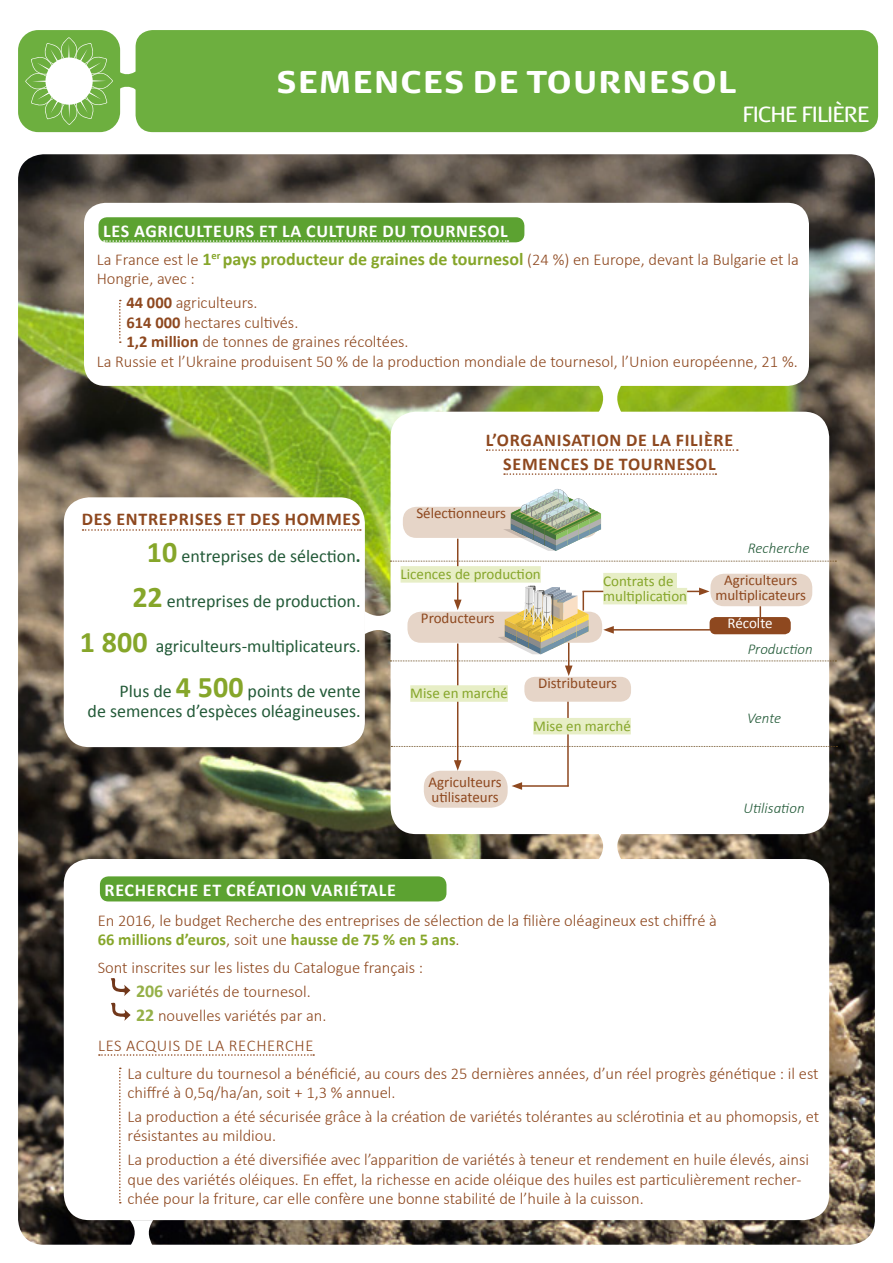
<style>
.page{position:relative;width:893px;height:1263px;background:#fff}
.page>*{position:absolute;margin:0;border:0;box-sizing:border-box;transform-origin:0 0}
.t1{font:900 30px "Dancer Pro";letter-spacing:.045em;color:#fff}
.t2{font:21px "Dancer Pro";letter-spacing:-.04em;color:#fff}
.t3{font:18px/19.5px "Calibri";color:#235a38;text-align:right}
.t4{font:700 18px/36.5px "Calibri";letter-spacing:.04em;color:#8e481f;text-align:right}
.t5{font:700 18px "Calibri";letter-spacing:.04em;color:#fff}
.t6{font:300 16.5px/23.7px "Calibri";color:#8e481f}
.t7{font:15px/15px "Calibri";color:#8e481f}
.t8{font:15px/15px "Calibri";color:#86a62a}
.t9{font:italic 300 15px "Calibri";color:#235a38}
.t10{font:15px "Calibri";letter-spacing:-.005em;color:#fff}
.s1{font-weight:700;font-size:18px;color:#86a62a}
.s2{font-weight:700}
.s3{font-size:30px;color:#86a62a}
.s4{font-weight:400;color:#235a38}
.s5{color:#235a38}
.s6{font-weight:700;font-size:30px;color:#86a62a}
.s7{font-weight:700;color:#86a62a}
.s8{font-weight:700;font-size:18px;color:#95b048}
</style>
<div class="page">
<img style="left:18px;top:154px;width:857px;height:1091px">
<div style="left:84px;top:203px;width:725px;height:183px;background:#fff;border-radius:21px"></div>
<div style="left:64px;top:859px;width:765px;height:361px;background:#fff;border-radius:26px"></div>
<svg style="left:598px;top:834px;width:24px;height:25px"></svg>
<svg style="left:130px;top:1220px;width:23px;height:25px"></svg>
<svg style="left:99px;top:1054px;width:215px;height:2px"></svg>
<svg style="left:119px;top:1067px;width:2px;height:136px"></svg>
<svg style="left:111px;top:978px;width:19px;height:18px"></svg>
<svg style="left:111px;top:1003px;width:19px;height:18px"></svg>
<svg style="left:119px;top:300px;width:2px;height:43px"></svg>
<div style="left:64px;top:497px;width:301px;height:250px;background:#fff;border-radius:26px"></div>
<div style="left:391px;top:412px;width:438px;height:422px;background:#fff;border-radius:26px"></div>
<svg style="left:83px;top:529px;width:278px;height:2px"></svg>
<div style="left:403px;top:507px;width:195px;height:31px;background:#e6d5c8;border-radius:14px"></div>
<div style="left:424px;top:771px;width:84px;height:37px;background:#e6d5c8;border-radius:16px"></div>
<div style="left:710px;top:574px;width:102px;height:32px;background:#e6d5c8;border-radius:14px"></div>
<div style="left:524px;top:677px;width:107px;height:25px;background:#e6d5c8;border-radius:10px"></div>
<svg style="left:390px;top:561px;width:446px;height:1px"></svg>
<svg style="left:391px;top:746px;width:446px;height:1px"></svg>
<hr style="left:457px;top:539px;width:1px;height:63px;background:#8e481f">
<div style="left:401px;top:566px;width:140px;height:17px;background:#e7eec6"></div>
<hr style="left:457px;top:643px;width:1px;height:119px;background:#8e481f">
<svg style="left:454px;top:760px;width:8px;height:11px"></svg>
<div style="left:410px;top:685px;width:98px;height:17px;background:#e7eec6"></div>
<hr style="left:567px;top:702px;width:2px;height:84px;background:#8e481f">
<hr style="left:520px;top:785px;width:49px;height:2px;background:#8e481f">
<svg style="left:512px;top:782px;width:10px;height:8px"></svg>
<div style="left:603px;top:573px;width:74px;height:16px;background:#e7eec6"></div>
<svg style="left:487px;top:449px;width:251px;height:2px"></svg>
<svg style="left:504px;top:473px;width:212px;height:2px"></svg>
<div style="left:533px;top:718px;width:98px;height:16px;background:#e7eec6"></div>
<svg style="left:598px;top:385px;width:24px;height:27px"></svg>
<svg style="left:364px;top:585px;width:472px;height:91px"></svg>
<svg style="left:503px;top:489px;width:98px;height:62px"></svg>
<div style="left:98px;top:217px;width:426px;height:25px;background:#5ca231;border-radius:9px"></div>
<svg style="left:104px;top:240px;width:404px;height:2px"></svg>
<div style="left:136px;top:30px;width:742px;height:102px;background:#6daf3f;border-radius:17px"></div>
<div style="left:18px;top:30px;width:102px;height:102px;background:#6daf3f;border-radius:20px"></div>
<svg style="left:25px;top:37px;width:114px;height:88px"></svg>
<div style="left:46px;top:58px;width:47px;height:47px;background:#fff;border-radius:50%"></div>
<div style="left:748px;top:642px;width:72px;height:13px;background:#fff"></div>
<div style="left:100px;top:876px;width:346px;height:25px;background:#5ca231;border-radius:9px"></div>
<h1 class="t1" style="left:276px;top:59px;width:461px">SEMENCES DE TOURNESOL</h1>
<p class="t2" style="left:742px;top:100px;width:129px">FICHE FILIÈRE</p>
<p class="t5" style="left:103px;top:219px;width:406px">LES AGRICULTEURS ET LA CULTURE DU TOURNESOL</p>
<p class="t6" style="left:97px;top:249px;width:703px;line-height:19.5px">La France est le <span class="s1">1</span><sup>er</sup> <span class="s1">pays producteur de graines de tournesol</span> (24 %) en Europe, devant la Bulgarie et la<br>Hongrie, avec :</p>
<p class="t6" style="left:127px;top:291px;width:133px"><span class="s2">44 000</span> agriculteurs.</p>
<p class="t6" style="left:127px;top:310px;width:173px"><span class="s2">614 000</span> hectares cultivés.</p>
<p class="t6" style="left:127px;top:330px;width:284px"><span class="s2">1,2 million</span> de tonnes de graines récoltées.</p>
<p class="t6" style="left:97px;top:349px;width:702px">La Russie et l’Ukraine produisent 50 % de la production mondiale de tournesol, l’Union européenne, 21 %.</p>
<p class="t4" style="left:82px;top:501px;width:280px">DES ENTREPRISES ET DES HOMMES<br><span class="s3">10</span> <span class="s4">entreprises de sélection</span><span class="s5">.</span></p>
<p class="t3" style="left:132px;top:591px;width:230px"><span class="s6">22</span> entreprises de production.</p>
<p class="t3" style="left:80px;top:636px;width:282px"><span class="s6">1 800</span> agriculteurs-multiplicateurs.</p>
<p class="t3" style="left:88px;top:681px;width:274px">Plus de <span class="s6">4 500</span> points de vente<br>de semences d’espèces oléagineuses.</p>
<p class="t4" style="left:486px;top:428px;width:249px;line-height:24px;text-align:center">L’ORGANISATION DE LA FILIÈRE<br>SEMENCES DE TOURNESOL</p>
<p class="t7" style="left:416px;top:506px;width:91px">Sélectionneurs</p>
<p class="t8" style="left:401px;top:566px;width:142px">Licences de production</p>
<p class="t7" style="left:421px;top:610px;width:75px">Producteurs</p>
<p class="t8" style="left:603px;top:573px;width:85px">Contrats de multiplication</p>
<p class="t8" style="left:410px;top:686px;width:99px">Mise en marché</p>
<p class="t7" style="left:428px;top:774px;width:75px">Agriculteurs utilisateurs</p>
<p class="t7" style="left:538px;top:676px;width:80px">Distributeurs</p>
<p class="t8" style="left:533px;top:718px;width:99px">Mise en marché</p>
<p class="t9" style="left:748px;top:538px;width:63px">Recherche</p>
<p class="t7" style="left:715px;top:572px;width:92px;text-align:center">Agriculteurs multiplicateurs</p>
<p class="t10" style="left:727px;top:614px;width:47px">Récolte</p>
<p class="t9" style="left:748px;top:640px;width:66px">Production</p>
<p class="t9" style="left:747px;top:708px;width:35px">Vente</p>
<p class="t9" style="left:744px;top:799px;width:63px">Utilisation</p>
<p class="t5" style="left:105px;top:878px;width:293px">RECHERCHE ET CRÉATION VARIÉTALE</p>
<p class="t6" style="left:98px;top:910px;width:621px;line-height:19.5px">En 2016, le budget Recherche des entreprises de sélection de la filière oléagineux est chiffré à<br><span class="s7">66 millions d’euros</span>, soit une <span class="s7">hausse de 75 % en 5 ans</span>.</p>
<p class="t6" style="left:136px;top:956px;width:289px;text-indent:-38px">Sont inscrites sur les listes du Catalogue français :<br><span class="s8">206</span> variétés de tournesol.<br><span class="s8">22</span> nouvelles variétés par an.</p>
<p class="t6" style="left:128px;top:1031px;width:693px;line-height:28px;text-indent:-29px">LES ACQUIS DE LA RECHERCHE<br>La culture du tournesol a bénéficié, au cours des 25 dernières années, d’un réel progrès génétique : il est</p>
<p class="t6" style="left:128px;top:1080px;width:693px">chiffré à 0,5q/ha/an, soit + 1,3 % annuel.<br>La production a été sécurisée grâce à la création de variétés tolérantes au sclérotinia et au phomopsis, et</p>
<p class="t6" style="left:128px;top:1124px;width:683px">résistantes au mildiou.<br>La production a été diversifiée avec l’apparition de variétés à teneur et rendement en huile élevés, ainsi</p>
<p class="t6" style="left:128px;top:1169px;width:675px;line-height:19.5px">que des variétés oléiques. En effet, la richesse en acide oléique des huiles est particulièrement recher&shy;chée pour la friture, car elle confère une bonne stabilité de l’huile à la cuisson.</p>
</div>
